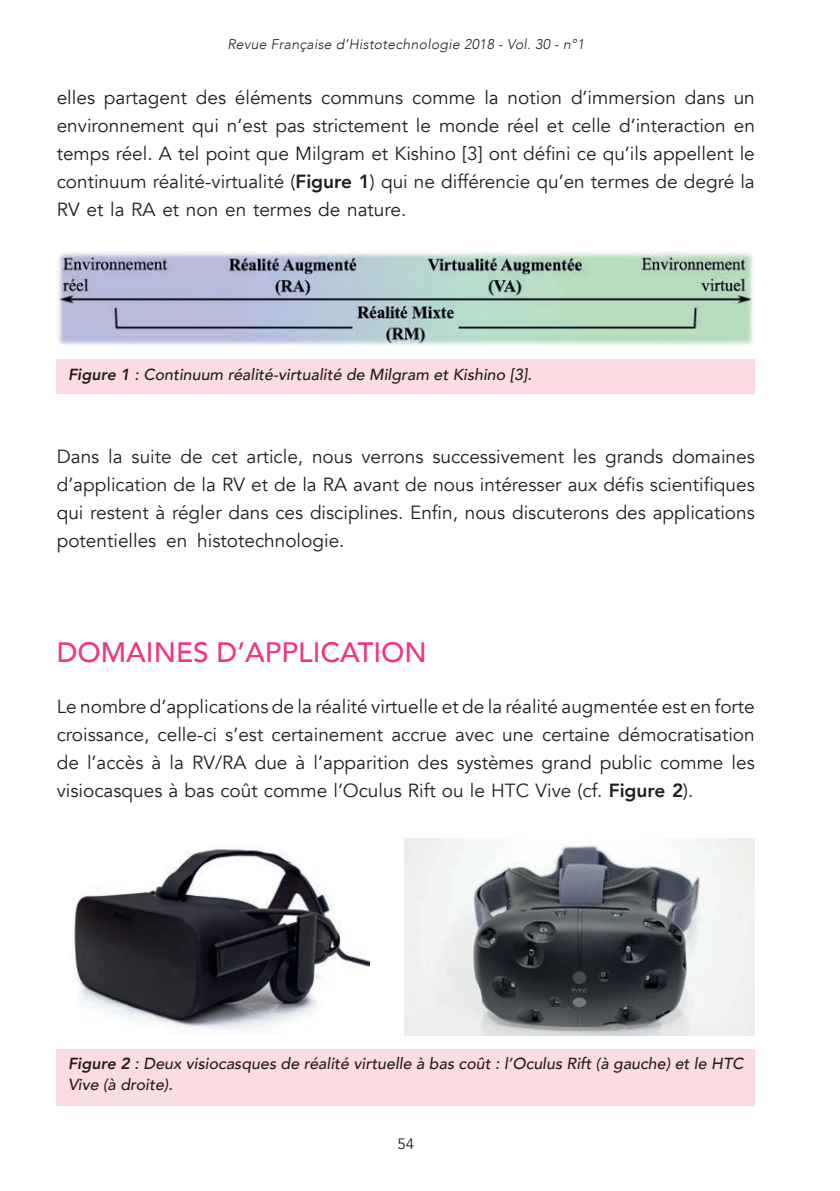
<style>
.page{position:relative;width:840px;height:1191px;background:#fff}
.page>*{position:absolute;margin:0;border:0;box-sizing:border-box;transform-origin:0 0}
.t1{font:500 28px "Avenir";color:#ef377f}
.t2{font:19px/28px "Avenir";color:#231f20;text-align:justify}
.t3{font:italic 500 16px/21px "Avenir";color:#231f20}
.t4{font:italic 500 16px "Avenir";letter-spacing:-.04em;color:#231f20}
.t5{font:15px "Avenir";color:#231f20}
.t6{font:italic 300 14px "Avenir";letter-spacing:.02em;color:#231f20}
.s1{font-weight:800}
</style>
<div class="page">
<img style="left:404px;top:838px;width:350px;height:197px">
<img style="left:74px;top:844px;width:295px;height:186px">
<img style="left:58px;top:252px;width:696px;height:94px">
<div style="left:57px;top:1049px;width:697px;height:57px;background:#fbdce2"></div>
<div style="left:57px;top:360px;width:697px;height:34px;background:#fbdce2"></div>
<p class="t6" style="left:227px;top:36px;width:358px">Revue Française d’Histotechnologie 2018 - Vol. 30 - n°1</p>
<p class="t2" style="left:57px;top:84px;width:699px">elles partagent des éléments communs comme la notion d’immersion dans un environnement qui n’est pas strictement le monde réel et celle d’interaction en temps réel. A tel point que Milgram et Kishino [3] ont défini ce qu’ils appellent le continuum réalité-virtualité (<span class="s1">Figure 1</span>) qui ne différencie qu’en termes de degré la RV et la RA et non en termes de nature.</p>
<p class="t4" style="left:68px;top:365px;width:465px"><span class="s1">Figure 1</span> : Continuum réalité-virtualité de Milgram et Kishino [3].</p>
<p class="t2" style="left:57px;top:443px;width:699px">Dans la suite de cet article, nous verrons successivement les grands domaines d’application de la RV et de la RA avant de nous intéresser aux défis scientifiques qui restent à régler dans ces disciplines. Enfin, nous discuterons des applications potentielles en histotechnologie.</p>
<h1 class="t1" style="left:57px;top:628px;width:371px">DOMAINES D’APPLICATION</h1>
<p class="t2" style="left:57px;top:693px;width:699px">Le nombre d’applications de la réalité virtuelle et de la réalité augmentée est en forte croissance, celle-ci s’est certainement accrue avec une certaine démocratisation de l’accès à la RV/RA due à l’apparition des systèmes grand public comme les visiocasques à bas coût comme l’Oculus Rift ou le HTC Vive (cf. <span class="s1">Figure 2</span>).</p>
<p class="t3" style="left:68px;top:1053px;width:676px"><span class="s1">Figure 2</span> : Deux visiocasques de réalité virtuelle à bas coût : l’Oculus Rift (à gauche) et le HTC<br>Vive (à droite).</p>
<p class="t5" style="left:397px;top:1135px;width:18px">54</p>
</div>
